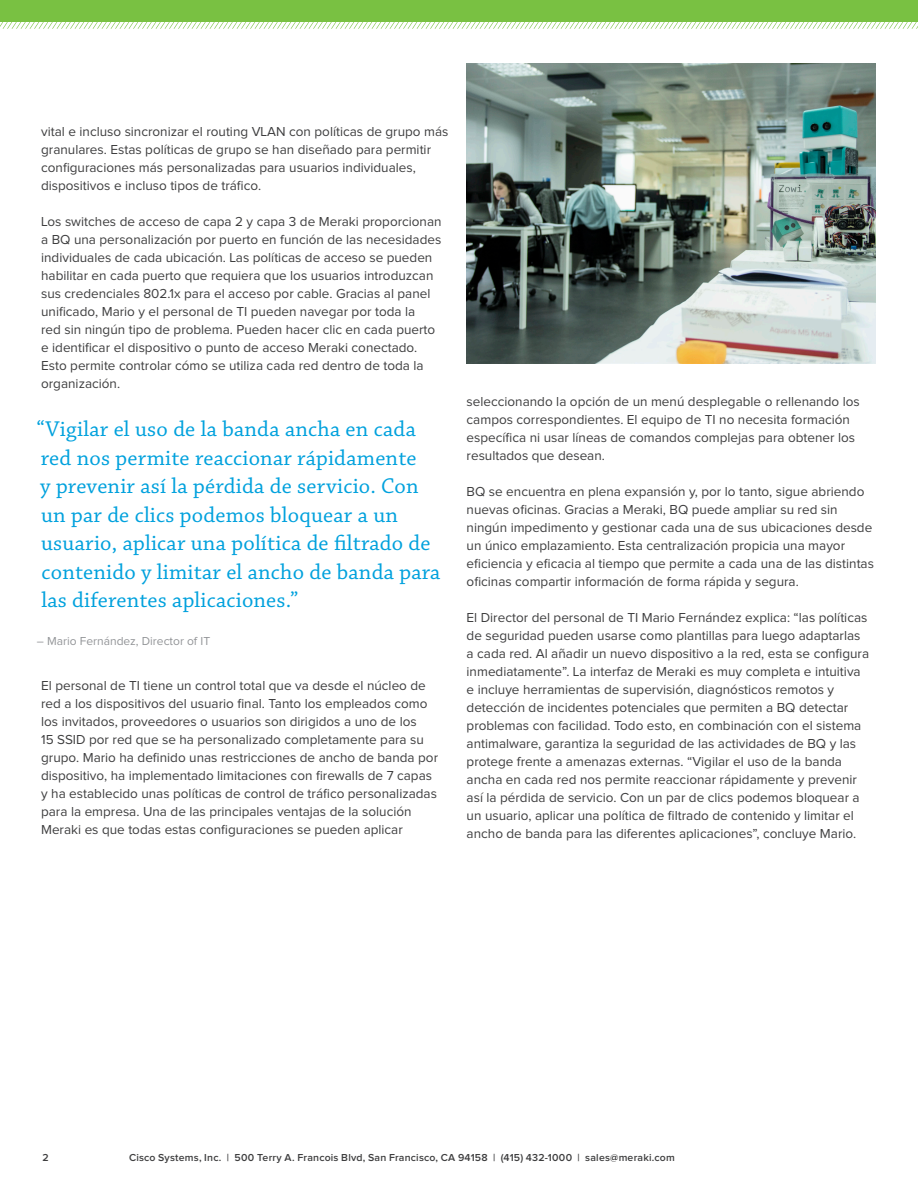
<style>
.page{position:relative;width:918px;height:1188px;background:#fff}
.page>*{position:absolute;margin:0;border:0;box-sizing:border-box;transform-origin:0 0}
.t1{font:22.5px/28.5px "Chaparral Pro";letter-spacing:.01em;color:#00a1dd}
.t2{font:13.5px/18px "Proxima Nova";color:#3e3e3f}
.Cite{font:12px "Proxima Nova";color:#939598}
.Page_Number{font:600 10.5px "Proxima Nova";letter-spacing:.02em;color:#3e3e3f}
</style>
<div class="page">
<img style="left:467px;top:64px;width:408px;height:299px">
<div style="left:0;top:0;width:918px;height:22px;background:#79c142"></div>
<svg style="left:0;top:22px;width:918px;height:7px"></svg>
<p class="t2" style="left:41px;top:123px;width:409px">vital e incluso sincronizar el routing VLAN con políticas de grupo más granulares. Estas políticas de grupo se han diseñado para permitir configuraciones más personalizadas para usuarios individuales, dispositivos e incluso tipos de tráfico.</p>
<p class="t2" style="left:41px;top:213px;width:402px">Los switches de acceso de capa 2 y capa 3 de Meraki proporcionan a BQ una personalización por puerto en función de las necesidades individuales de cada ubicación. Las políticas de acceso se pueden habilitar en cada puerto que requiera que los usuarios introduzcan sus credenciales 802.1x para el acceso por cable. Gracias al panel unificado, Mario y el personal de TI pueden navegar por toda la<br>red sin ningún tipo de problema. Pueden hacer clic en cada puerto e identificar el dispositivo o punto de acceso Meraki conectado.<br>Esto permite controlar cómo se utiliza cada red dentro de toda la organización.</p>
<p class="t1" style="left:36px;top:416px;width:406px">“Vigilar el uso de la banda ancha en cada red nos permite reaccionar rápidamente<br>y prevenir así la pérdida de servicio. Con un par de clics podemos bloquear a un usuario, aplicar una política de filtrado de contenido y limitar el ancho de banda para las diferentes aplicaciones.”</p>
<p class="Cite" style="left:37px;top:634px;width:175px">– Mario Fernández, Director of IT</p>
<p class="t2" style="left:41px;top:676px;width:399px">El personal de TI tiene un control total que va desde el núcleo de red a los dispositivos del usuario final. Tanto los empleados como los invitados, proveedores o usuarios son dirigidos a uno de los<br>15 SSID por red que se ha personalizado completamente para su grupo. Mario ha definido unas restricciones de ancho de banda por dispositivo, ha implementado limitaciones con firewalls de 7 capas y ha establecido unas políticas de control de tráfico personalizadas para la empresa. Una de las principales ventajas de la solución Meraki es que todas estas configuraciones se pueden aplicar</p>
<p class="t2" style="left:467px;top:393px;width:395px">seleccionando la opción de un menú desplegable o rellenando los campos correspondientes. El equipo de TI no necesita formación específica ni usar líneas de comandos complejas para obtener los resultados que desean.</p>
<p class="t2" style="left:467px;top:483px;width:409px">BQ se encuentra en plena expansión y, por lo tanto, sigue abriendo nuevas oficinas. Gracias a Meraki, BQ puede ampliar su red sin ningún impedimento y gestionar cada una de sus ubicaciones desde un único emplazamiento. Esta centralización propicia una mayor eficiencia y eficacia al tiempo que permite a cada una de las distintas oficinas compartir información de forma rápida y segura.</p>
<p class="t2" style="left:467px;top:609px;width:404px">El Director del personal de TI Mario Fernández explica: “las políticas de seguridad pueden usarse como plantillas para luego adaptarlas a cada red. Al añadir un nuevo dispositivo a la red, esta se configura inmediatamente”. La interfaz de Meraki es muy completa e intuitiva e incluye herramientas de supervisión, diagnósticos remotos y detección de incidentes potenciales que permiten a BQ detectar problemas con facilidad. Todo esto, en combinación con el sistema antimalware, garantiza la seguridad de las actividades de BQ y las protege frente a amenazas externas. “Vigilar el uso de la banda ancha en cada red nos permite reaccionar rápidamente y prevenir así la pérdida de servicio. Con un par de clics podemos bloquear a un usuario, aplicar una política de filtrado de contenido y limitar el ancho de banda para las diferentes aplicaciones”, concluye Mario.</p>
<p class="Page_Number" style="left:43px;top:1152px;width:8px">2</p>
<p class="Page_Number" style="left:129px;top:1151px;width:547px">Cisco Systems, Inc. | 500 Terry A. Francois Blvd, San Francisco, CA 94158 | (415) 432-1000 | sales@meraki.com</p>
</div>
